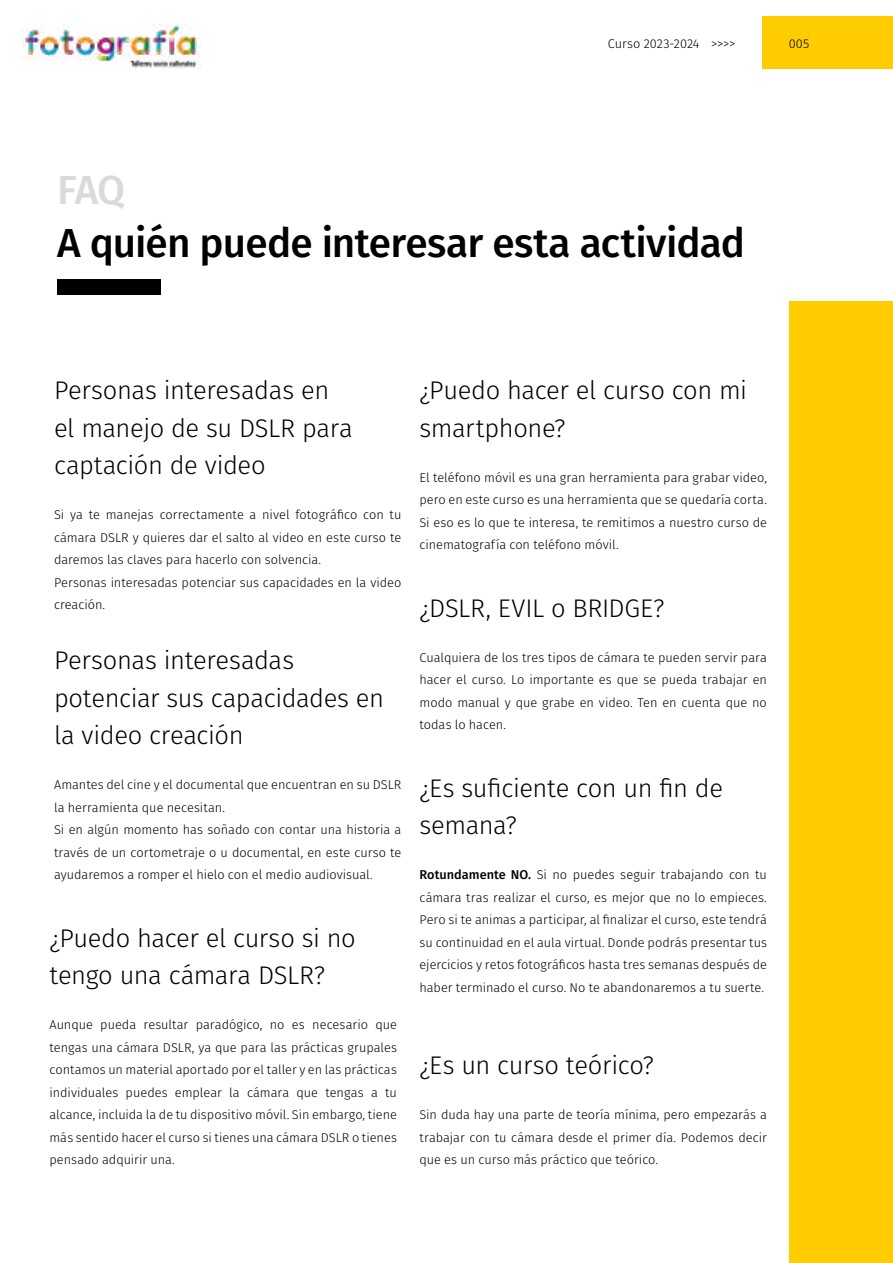
<style>
.page{position:relative;width:893px;height:1263px;background:#fff}
.page>*{position:absolute;margin:0;border:0;box-sizing:border-box;transform-origin:0 0}
.t1{font:500 40.5px "Fira Sans";letter-spacing:-.02em;color:#000}
.t2{font:500 40.5px "Fira Sans";color:#dadada}
.t3{font:300 25.5px/37.5px "Fira Sans";letter-spacing:-.015em;color:#000}
.t4{font:300 12.75px/22.5px "Fira Sans";color:#000;text-align:justify}
.s1{font-weight:500}
</style>
<div class="page">
<div style="left:789px;top:302px;width:104px;height:961px;background:#fc0"></div>
<div style="left:57px;top:279px;width:104px;height:15px;background:#000"></div>
<div style="left:762px;top:17px;width:131px;height:52px;background:#fc0"></div>
<img style="left:21px;top:24px;width:179px;height:45px">
<p class="t4" style="left:608px;top:32px;width:129px">Curso 2023-2024 &gt;&gt;&gt;&gt;</p>
<p class="t4" style="left:789px;top:32px;width:22px">005</p>
<h1 class="t2" style="left:57px;top:157px;width:70px">FAQ</h1>
<h1 class="t1" style="left:57px;top:210px;width:689px">A quién puede interesar esta actividad</h1>
<h2 class="t3" style="left:54px;top:371px;width:300px">Personas interesadas en el manejo de su DSLR para captación de video</h2>
<p class="t4" style="left:54px;top:503px;width:349px;text-align:left">Si ya te manejas correctamente a nivel fotográfico con tu cámara DSLR y quieres dar el salto al video en este curso te daremos las claves para hacerlo con solvencia.<br>Personas interesadas potenciar sus capacidades en la video creación.</p>
<h2 class="t3" style="left:54px;top:641px;width:332px">Personas interesadas potenciar sus capacidades en la video creación</h2>
<p class="t4" style="left:54px;top:773px;width:349px;text-align:left">Amantes del cine y el documental que encuentran en su DSLR la herramienta que necesitan.<br>Si en algún momento has soñado con contar una historia a través de un cortometraje o u documental, en este curso te ayudaremos a romper el hielo con el medio audiovisual.</p>
<h2 class="t3" style="left:49px;top:919px;width:308px">¿Puedo hacer el curso si no tengo una cámara DSLR?</h2>
<p class="t4" style="left:49px;top:1013px;width:349px">Aunque pueda resultar paradógico, no es necesario que tengas una cámara DSLR, ya que para las prácticas grupales contamos un material aportado por el taller y en las prácticas individuales puedes emplear la cámara que tengas a tu alcance, incluida la de tu dispositivo móvil. Sin embargo, tiene más sentido hacer el curso si tienes una cámara DSLR o tienes pensado adquirir una.</p>
<h2 class="t3" style="left:419px;top:371px;width:329px">¿Puedo hacer el curso con mi smartphone?</h2>
<p class="t4" style="left:419px;top:466px;width:349px">El teléfono móvil es una gran herramienta para grabar video, pero en este curso es una herramienta que se quedaría corta.<br>Si eso es lo que te interesa, te remitimos a nuestro curso de cinematografía con teléfono móvil.</p>
<h2 class="t3" style="left:419px;top:589px;width:247px">¿DSLR, EVIL o BRIDGE?</h2>
<p class="t4" style="left:419px;top:646px;width:349px">Cualquiera de los tres tipos de cámara te pueden servir para hacer el curso. Lo importante es que se pueda trabajar en modo manual y que grabe en video. Ten en cuenta que no todas lo hacen.</p>
<h2 class="t3" style="left:419px;top:769px;width:305px">¿Es suficiente con un fin de semana?</h2>
<p class="t4" style="left:419px;top:863px;width:349px"><span class="s1">Rotundamente NO.</span> Si no puedes seguir trabajando con tu cámara tras realizar el curso, es mejor que no lo empieces.<br>Pero si te animas a participar, al finalizar el curso, este tendrá su continuidad en el aula virtual. Donde podrás presentar tus ejercicios y retos fotográficos hasta tres semanas después de haber terminado el curso. No te abandonaremos a tu suerte.</p>
<h2 class="t3" style="left:419px;top:1046px;width:236px">¿Es un curso teórico?</h2>
<p class="t4" style="left:419px;top:1103px;width:349px">Sin duda hay una parte de teoría mínima, pero empezarás a trabajar con tu cámara desde el primer día. Podemos decir que es un curso más práctico que teórico.</p>
</div>
